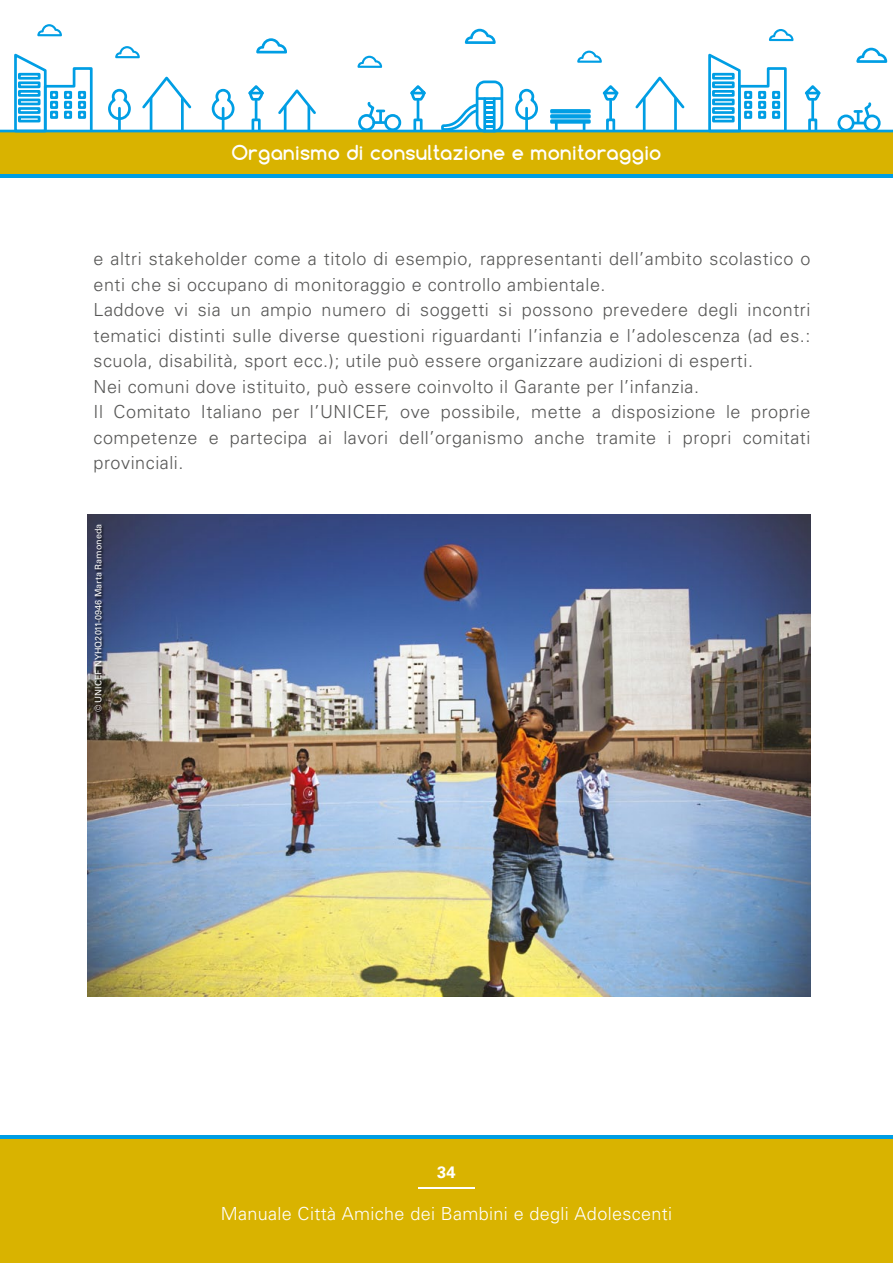
<style>
.page{position:relative;width:893px;height:1263px;background:#fff}
.page>*{position:absolute;margin:0;border:0;box-sizing:border-box;transform-origin:0 0}
.t1{font:700 19.5px "Comfortaa";letter-spacing:.02em;color:#fff}
.t2{font:300 18px/25.5px "Univers";letter-spacing:.03em;color:#575756}
.t3{font:300 18px "Univers";letter-spacing:.02em;color:#fff}
.t4{font:700 16.5px "Univers";color:#fff}
.t5{font:500 9px "Univers CE";color:#fff}
</style>
<div class="page">
<div style="left:0;top:1135px;width:893px;height:128px;background:#d9b300"></div>
<div style="left:0;top:132px;width:893px;height:42px;background:#d9b300"></div>
<hr style="left:0;top:1135px;width:893px;height:3px;background:#009ee4">
<hr style="left:0;top:174px;width:893px;height:4px;background:#009ee4">
<hr style="left:418px;top:1188px;width:57px;height:1px;background:#fff">
<img style="left:87px;top:514px;width:723px;height:483px">
<hr style="left:0;top:130px;width:893px;height:2px;background:#009ee4">
<div style="left:384px;top:114px;width:17px;height:17px;border:3px solid #009ee4;border-radius:50%"></div>
<div style="left:358px;top:114px;width:17px;height:17px;border:3px solid #009ee4;border-radius:50%"></div>
<svg style="left:367px;top:101px;width:19px;height:23px"></svg>
<div style="left:837px;top:115px;width:17px;height:17px;border:3px solid #009ee4;border-radius:50%"></div>
<div style="left:864px;top:115px;width:17px;height:17px;border:3px solid #009ee4;border-radius:50%"></div>
<svg style="left:853px;top:102px;width:19px;height:22px"></svg>
<div style="left:476px;top:81px;width:27px;height:51px;border:3px solid #009ee4;border-radius:8px"></div>
<hr style="left:478px;top:97px;width:23px;height:3px;background:#009ee4">
<hr style="left:483px;top:99px;width:3px;height:32px;background:#009ee4">
<hr style="left:493px;top:99px;width:3px;height:32px;background:#009ee4">
<svg style="left:438px;top:102px;width:56px;height:30px"></svg>
<svg style="left:515px;top:88px;width:23px;height:32px"></svg>
<hr style="left:525px;top:108px;width:3px;height:23px;background:#009ee4">
<svg style="left:211px;top:88px;width:24px;height:33px"></svg>
<hr style="left:222px;top:108px;width:2px;height:23px;background:#009ee4">
<svg style="left:108px;top:88px;width:23px;height:32px"></svg>
<hr style="left:118px;top:108px;width:3px;height:23px;background:#009ee4">
<div style="left:252px;top:119px;width:9px;height:13px;border:3px solid #009ee4"></div>
<svg style="left:248px;top:85px;width:16px;height:34px"></svg>
<div style="left:413px;top:119px;width:10px;height:13px;border:3px solid #009ee4"></div>
<svg style="left:410px;top:85px;width:16px;height:34px"></svg>
<hr style="left:609px;top:101px;width:3px;height:18px;background:#009ee4">
<div style="left:606px;top:119px;width:9px;height:13px;border:3px solid #009ee4"></div>
<svg style="left:602px;top:85px;width:17px;height:17px"></svg>
<hr style="left:811px;top:101px;width:3px;height:18px;background:#009ee4">
<div style="left:808px;top:119px;width:9px;height:13px;border:3px solid #009ee4"></div>
<svg style="left:804px;top:85px;width:17px;height:17px"></svg>
<hr style="left:643px;top:99px;width:3px;height:32px;background:#009ee4">
<hr style="left:674px;top:99px;width:3px;height:32px;background:#009ee4">
<svg style="left:635px;top:76px;width:50px;height:35px"></svg>
<hr style="left:150px;top:99px;width:2px;height:32px;background:#009ee4">
<hr style="left:181px;top:99px;width:3px;height:32px;background:#009ee4">
<svg style="left:142px;top:76px;width:50px;height:35px"></svg>
<hr style="left:284px;top:106px;width:3px;height:25px;background:#009ee4">
<hr style="left:307px;top:106px;width:3px;height:25px;background:#009ee4">
<svg style="left:278px;top:89px;width:38px;height:28px"></svg>
<svg style="left:256px;top:38px;width:31px;height:16px"></svg>
<svg style="left:465px;top:29px;width:31px;height:15px"></svg>
<svg style="left:856px;top:48px;width:31px;height:15px"></svg>
<svg style="left:357px;top:56px;width:25px;height:12px"></svg>
<svg style="left:577px;top:51px;width:25px;height:12px"></svg>
<svg style="left:769px;top:29px;width:24px;height:12px"></svg>
<svg style="left:115px;top:46px;width:25px;height:12px"></svg>
<svg style="left:37px;top:24px;width:25px;height:12px"></svg>
<svg style="left:13px;top:53px;width:81px;height:80px"></svg>
<div style="left:18px;top:73px;width:23px;height:7px;border:3px solid #009ee4"></div>
<div style="left:18px;top:81px;width:23px;height:7px;border:3px solid #009ee4"></div>
<div style="left:18px;top:90px;width:23px;height:7px;border:3px solid #009ee4"></div>
<div style="left:18px;top:99px;width:23px;height:6px;border:3px solid #009ee4"></div>
<div style="left:18px;top:107px;width:23px;height:7px;border:3px solid #009ee4"></div>
<div style="left:18px;top:116px;width:23px;height:6px;border:3px solid #009ee4"></div>
<div style="left:50px;top:91px;width:8px;height:8px;border:3px solid #009ee4"></div>
<div style="left:64px;top:91px;width:8px;height:8px;border:3px solid #009ee4"></div>
<div style="left:78px;top:91px;width:8px;height:8px;border:3px solid #009ee4"></div>
<div style="left:50px;top:101px;width:8px;height:8px;border:3px solid #009ee4"></div>
<div style="left:64px;top:101px;width:8px;height:8px;border:3px solid #009ee4"></div>
<div style="left:78px;top:101px;width:8px;height:8px;border:3px solid #009ee4"></div>
<div style="left:50px;top:111px;width:8px;height:8px;border:3px solid #009ee4"></div>
<div style="left:64px;top:111px;width:8px;height:8px;border:3px solid #009ee4"></div>
<div style="left:78px;top:111px;width:8px;height:8px;border:3px solid #009ee4"></div>
<svg style="left:707px;top:53px;width:81px;height:80px"></svg>
<div style="left:712px;top:73px;width:23px;height:7px;border:3px solid #009ee4"></div>
<div style="left:712px;top:81px;width:23px;height:7px;border:3px solid #009ee4"></div>
<div style="left:712px;top:90px;width:23px;height:7px;border:3px solid #009ee4"></div>
<div style="left:712px;top:99px;width:23px;height:6px;border:3px solid #009ee4"></div>
<div style="left:712px;top:107px;width:23px;height:7px;border:3px solid #009ee4"></div>
<div style="left:712px;top:116px;width:23px;height:6px;border:3px solid #009ee4"></div>
<div style="left:744px;top:91px;width:8px;height:8px;border:3px solid #009ee4"></div>
<div style="left:758px;top:91px;width:8px;height:8px;border:3px solid #009ee4"></div>
<div style="left:772px;top:91px;width:8px;height:8px;border:3px solid #009ee4"></div>
<div style="left:744px;top:101px;width:8px;height:8px;border:3px solid #009ee4"></div>
<div style="left:758px;top:101px;width:8px;height:8px;border:3px solid #009ee4"></div>
<div style="left:772px;top:101px;width:8px;height:8px;border:3px solid #009ee4"></div>
<div style="left:744px;top:111px;width:8px;height:8px;border:3px solid #009ee4"></div>
<div style="left:758px;top:111px;width:8px;height:8px;border:3px solid #009ee4"></div>
<div style="left:772px;top:111px;width:8px;height:8px;border:3px solid #009ee4"></div>
<div style="left:550px;top:109px;width:41px;height:4px;border:3px solid #009ee4"></div>
<div style="left:550px;top:114px;width:41px;height:5px;border:3px solid #009ee4"></div>
<div style="left:550px;top:119px;width:41px;height:5px;border:3px solid #009ee4"></div>
<svg style="left:555px;top:122px;width:3px;height:8px"></svg>
<svg style="left:583px;top:122px;width:2px;height:8px"></svg>
<div style="left:95px;top:524px;width:10px;height:192px;background:#000;opacity:.75"></div>
<p class="t1" style="left:231px;top:145px;width:431px">Organismo di consultazione e monitoraggio</p>
<p class="t2" style="left:94px;top:247px;width:718px">e altri stakeholder come a titolo di esempio, rappresentanti dell’ambito scolastico o enti che si occupano di monitoraggio e controllo ambientale.<br>Laddove vi sia un ampio numero di soggetti si possono prevedere degli incontri tematici distinti sulle diverse questioni riguardanti l’infanzia e l’adolescenza (ad es.: scuola, disabilità, sport ecc.); utile può essere organizzare audizioni di esperti.<br>Nei comuni dove istituito, può essere coinvolto il Garante per l’infanzia.<br>Il Comitato Italiano per l’UNICEF, ove possibile, mette a disposizione le proprie competenze e partecipa ai lavori dell’organismo anche tramite i propri comitati provinciali.</p>
<p class="t5" style="left:95px;top:712px;width:190px;rotate:-90deg">© UNICEF NYHQ2011-0946 Marta Ramoneda</p>
<p class="t4" style="left:437px;top:1165px;width:20px">34</p>
<p class="t3" style="left:221px;top:1206px;width:453px">Manuale Città Amiche dei Bambini e degli Adolescenti</p>
</div>
